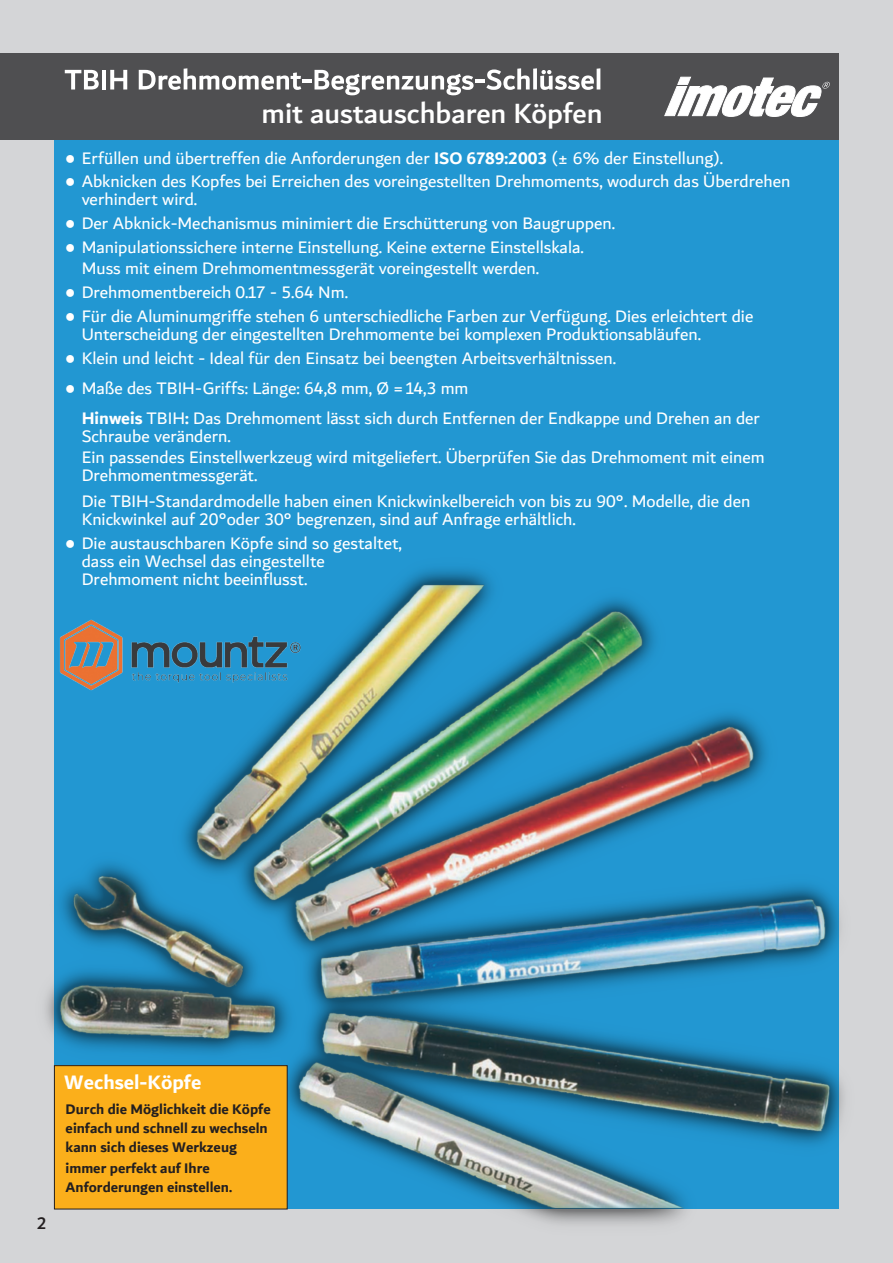
<style>
.page{position:relative;width:893px;height:1263px;background:#d4d5d7}
.page>*{position:absolute;margin:0;border:0;box-sizing:border-box;transform-origin:0 0}
.t1{font:500 30px "Dubai";color:#fff}
.t2{font:700 21px "Dubai";color:#fff}
.t3{font:18px/18px "Dubai";color:#fff}
.t4{font:500 18px "Dubai";color:#231f20}
.t5{font:700 15px/19.6px "Dubai";color:#231f20}
.s1{font-family:"Times New Roman"}
.s2{font-weight:700}
</style>
<div class="page">
<div style="left:0;top:54px;width:839px;height:86px;background:#4f4f51"></div>
<svg style="left:65px;top:70px;width:34px;height:20px"></svg>
<hr style="left:102px;top:70px;width:4px;height:20px;background:#fff">
<svg style="left:110px;top:70px;width:17px;height:20px"></svg>
<svg style="left:139px;top:68px;width:391px;height:27px"></svg>
<svg style="left:533px;top:68px;width:4px;height:22px"></svg>
<svg style="left:540px;top:70px;width:54px;height:20px"></svg>
<hr style="left:597px;top:68px;width:3px;height:22px;background:#fff">
<svg style="left:664px;top:76px;width:166px;height:41px"></svg>
<div style="left:54px;top:140px;width:785px;height:1069px;background:#1e96d2"></div>
<img style="left:23px;top:548px;width:844px;height:697px">
<div style="left:54px;top:1066px;width:233px;height:143px;background:#fbaf1b"></div>
<div style="left:54px;top:1065px;width:234px;height:144px;border:1px solid #231f20"></div>
<h1 class="t1" style="left:262px;top:101px;width:342px">mit austauschbaren Köpfen</h1>
<p class="t3" style="left:65px;top:150px;width:660px"><span class="s1">●</span> Erfüllen und übertreffen die Anforderungen der <span class="s2">ISO 6789:2003</span> (± 6% der Einstellung).</p>
<p class="t3" style="left:82px;top:174px;width:710px;text-indent:-17px"><span class="s1">●</span> Abknicken des Kopfes bei Erreichen des voreingestellten Drehmoments, wodurch das Überdrehen verhindert wird.</p>
<p class="t3" style="left:65px;top:215px;width:552px"><span class="s1">●</span> Der Abknick-Mechanismus minimiert die Erschütterung von Baugruppen.</p>
<p class="t3" style="left:82px;top:237px;width:504px;line-height:21.6px;text-indent:-17px"><span class="s1">●</span> Manipulationssichere interne Einstellung. Keine externe Einstellskala.<br>Muss mit einem Drehmomentmessgerät voreingestellt werden.</p>
<p class="t3" style="left:65px;top:284px;width:285px"><span class="s1">●</span> Drehmomentbereich 0.17 - 5.64 Nm.</p>
<p class="t3" style="left:82px;top:308px;width:673px;text-indent:-17px"><span class="s1">●</span> Für die Aluminumgriffe stehen 6 unterschiedliche Farben zur Verfügung. Dies erleichtert die<br>Unterscheidung der eingestellten Drehmomente bei komplexen Produktionsabläufen.</p>
<p class="t3" style="left:65px;top:350px;width:553px"><span class="s1">●</span> Klein und leicht - Ideal für den Einsatz bei beengten Arbeitsverhältnissen.</p>
<p class="t3" style="left:82px;top:374px;width:680px;line-height:30.2px;text-indent:-17px"><span class="s1">●</span> Maße des TBIH-Griffs: Länge: 64,8 mm, Ø = 14,3 mm<br><span class="s2">Hinweis</span> TBIH<span class="s2">:</span> Das Drehmoment lässt sich durch Entfernen der Endkappe und Drehen an der</p>
<p class="t3" style="left:82px;top:426px;width:684px;line-height:21.6px">Schraube verändern.<br>Ein passendes Einstellwerkzeug wird mitgeliefert. Überprüfen Sie das Drehmoment mit einem</p>
<p class="t3" style="left:82px;top:464px;width:670px;line-height:25.8px">Drehmomentmessgerät.<br>Die TBIH-Standardmodelle haben einen Knickwinkelbereich von bis zu 90°. Modelle, die den</p>
<p class="t3" style="left:82px;top:511px;width:495px">Knickwinkel auf 20°oder 30° begrenzen, sind auf Anfrage erhältlich.</p>
<p class="t3" style="left:82px;top:535px;width:322px;text-indent:-17px"><span class="s1">●</span> Die austauschbaren Köpfe sind so gestaltet, dass ein Wechsel das eingestellte<br>Drehmoment nicht beeinflusst.</p>
<p class="t4" style="left:37px;top:1215px;width:11px">2</p>
<p class="t2" style="left:64px;top:1072px;width:139px">Wechsel-Köpfe</p>
<p class="t5" style="left:66px;top:1100px;width:207px">Durch die Möglichkeit die Köpfe einfach und schnell zu wechseln kann sich dieses Werkzeug immer perfekt auf Ihre</p>
<p class="t5" style="left:66px;top:1178px;width:168px">Anforderungen einstellen.</p>
</div>
